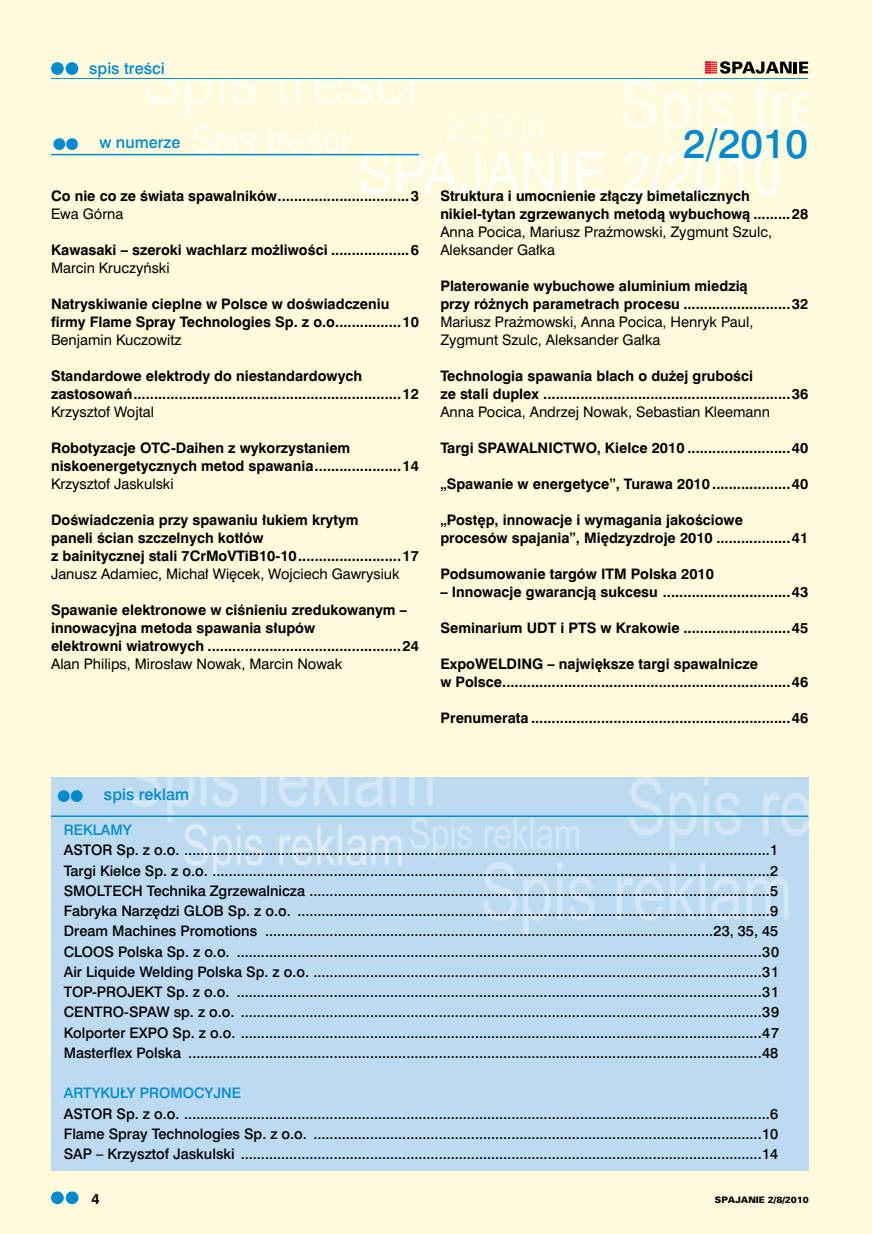
<style>
.page{position:relative;width:872px;height:1234px;background:#fff}
.page>*{position:absolute;margin:0;border:0;box-sizing:border-box;transform-origin:0 0}
.t1{font:37.5px "Swis 721 Md PL";color:#008bd0}
.t2{font:15px "Swis 721 Md PL";color:#008bd0}
.t3{font:13.5px/20.2px "Swis 721 Md PL";color:#000;text-align:justify}
.t4{font:700 13.5px/18px "Swis 721 PL";color:#000}
.t5{font:13.5px/18px "Swis 721 PL";color:#000}
.t6{font:13.5px "Swis 721 Md PL";color:#008bd0}
.t7{font:9px "USA Black";color:#000}
</style>
<div class="page">
<div style="left:0;top:0;width:872px;height:1233px;background:#fffbdb"></div>
<div style="left:66px;top:62px;width:12px;height:13px;background:#008bd0;border-radius:50%"></div>
<div style="left:51px;top:62px;width:13px;height:13px;background:#008bd0;border-radius:50%"></div>
<hr style="left:51px;top:78px;width:757px;height:2px;background:#008bd0">
<div style="left:66px;top:1191px;width:12px;height:12px;background:#008bd0;border-radius:50%"></div>
<div style="left:51px;top:1191px;width:13px;height:12px;background:#008bd0;border-radius:50%"></div>
<svg style="left:705px;top:61px;width:86px;height:13px"></svg>
<hr style="left:793px;top:62px;width:4px;height:11px;background:#000">
<svg style="left:799px;top:62px;width:9px;height:11px"></svg>
<img style="left:51px;top:80px;width:757px;height:153px">
<div style="left:51px;top:777px;width:757px;height:392px;background:#bcdbf1"></div>
<hr style="left:51px;top:815px;width:757px;height:1px;background:#008bd0">
<hr style="left:51px;top:154px;width:368px;height:1px;background:#008bd0">
<svg style="left:58px;top:790px;width:25px;height:12px"></svg>
<svg style="left:54px;top:138px;width:24px;height:12px"></svg>
<p class="t2" style="left:89px;top:58px;width:77px">spis treści</p>
<p class="t2" style="left:99px;top:133px;width:82px">w numerze</p>
<h1 class="t1" style="left:683px;top:119px;width:126px">2/2010</h1>
<p class="t4" style="left:51px;top:187px;width:369px">Co nie co ze świata spawalników................................3</p>
<p class="t5" style="left:51px;top:205px;width:74px">Ewa Górna</p>
<p class="t4" style="left:51px;top:241px;width:369px">Kawasaki – szeroki wachlarz możliwości ...................6</p>
<p class="t5" style="left:51px;top:259px;width:120px">Marcin Kruczyński</p>
<p class="t4" style="left:51px;top:295px;width:369px">Natryskiwanie cieplne w Polsce w doświadczeniu firmy Flame Spray Technologies Sp. z o.o................10</p>
<p class="t5" style="left:51px;top:331px;width:132px">Benjamin Kuczowitz</p>
<p class="t4" style="left:51px;top:367px;width:369px">Standardowe elektrody do niestandardowych zastosowań.................................................................12</p>
<p class="t5" style="left:51px;top:403px;width:104px">Krzysztof Wojtal</p>
<p class="t4" style="left:51px;top:439px;width:369px">Robotyzacje OTC-Daihen z wykorzystaniem niskoenergetycznych metod spawania.....................14</p>
<p class="t5" style="left:51px;top:475px;width:124px">Krzysztof Jaskulski</p>
<p class="t4" style="left:51px;top:511px;width:369px">Doświadczenia przy spawaniu łukiem krytym<br>paneli ścian szczelnych kotłów<br>z bainitycznej stali 7CrMoVTiB10-10.........................17</p>
<p class="t5" style="left:51px;top:565px;width:350px">Janusz Adamiec, Michał Więcek, Wojciech Gawrysiuk</p>
<p class="t4" style="left:51px;top:601px;width:369px">Spawanie elektronowe w ciśnieniu zredukowanym – innowacyjna metoda spawania słupów<br>elektrowni wiatrowych ...............................................24</p>
<p class="t5" style="left:51px;top:655px;width:293px">Alan Philips, Mirosław Nowak, Marcin Nowak</p>
<p class="t4" style="left:440px;top:186px;width:369px">Struktura i umocnienie złączy bimetalicznych nikiel-tytan zgrzewanych metodą wybuchową .........28</p>
<p class="t5" style="left:440px;top:222px;width:333px">Anna Pocica, Mariusz Prażmowski, Zygmunt Szulc,<br>Aleksander Gałka</p>
<p class="t4" style="left:440px;top:276px;width:369px">Platerowanie wybuchowe aluminium miedzią<br>przy różnych parametrach procesu ..........................32</p>
<p class="t5" style="left:440px;top:312px;width:314px">Mariusz Prażmowski, Anna Pocica, Henryk Paul,<br>Zygmunt Szulc, Aleksander Gałka</p>
<p class="t4" style="left:440px;top:366px;width:369px">Technologia spawania blach o dużej grubości<br>ze stali duplex ............................................................36</p>
<p class="t5" style="left:440px;top:402px;width:331px">Anna Pocica, Andrzej Nowak, Sebastian Kleemann</p>
<p class="t4" style="left:440px;top:438px;width:369px">Targi SPAWALNICTWO, Kielce 2010 .........................40</p>
<p class="t4" style="left:440px;top:474px;width:369px">„Spawanie w energetyce”, Turawa 2010 ...................40</p>
<p class="t4" style="left:440px;top:510px;width:369px">„Postęp, innowacje i wymagania jakościowe procesów spajania”, Międzyzdroje 2010 ..................41</p>
<p class="t4" style="left:440px;top:564px;width:275px">Podsumowanie targów ITM Polska 2010</p>
<p class="t4" style="left:440px;top:582px;width:369px">– Innowacje gwarancją sukcesu ...............................43</p>
<p class="t4" style="left:440px;top:618px;width:369px">Seminarium UDT i PTS w Krakowie ..........................45</p>
<p class="t4" style="left:440px;top:654px;width:369px">ExpoWELDING – największe targi spawalnicze<br>w Polsce......................................................................46</p>
<p class="t4" style="left:440px;top:708px;width:369px">Prenumerata ...............................................................46</p>
<p class="t2" style="left:104px;top:784px;width:87px">spis reklam</p>
<p class="t6" style="left:64px;top:820px;width:69px">REKLAMY</p>
<p class="t3" style="left:64px;top:839px;width:717px">ASTOR Sp. z o.o. .................................................................................................................................................1<br>Targi Kielce Sp. z o.o. ..........................................................................................................................................2<br>SMOLTECH Technika Zgrzewalnicza ..................................................................................................................5<br>Fabryka Narzędzi GLOB Sp. z o.o. .....................................................................................................................9<br>Dream Machines Promotions ...............................................................................................................23, 35, 45<br>CLOOS Polska Sp. z o.o. ..................................................................................................................................30<br>Air Liquide Welding Polska Sp. z o.o. ...............................................................................................................31<br>TOP-PROJEKT Sp. z o.o. ..................................................................................................................................31<br>CENTRO-SPAW sp. z o.o. .................................................................................................................................39<br>Kolporter EXPO Sp. z o.o. .................................................................................................................................47<br>Masterflex Polska ..............................................................................................................................................48</p>
<p class="t6" style="left:64px;top:1084px;width:179px">ARTYKUŁY PROMOCYJNE</p>
<p class="t3" style="left:64px;top:1103px;width:716px">ASTOR Sp. z o.o. .................................................................................................................................................6<br>Flame Spray Technologies Sp. z o.o. ...............................................................................................................10<br>SAP – Krzysztof Jaskulski .................................................................................................................................14</p>
<p class="t4" style="left:91px;top:1189px;width:10px">4</p>
<p class="t7" style="left:715px;top:1193px;width:96px">SPAJANIE 2/8/2010</p>
</div>
